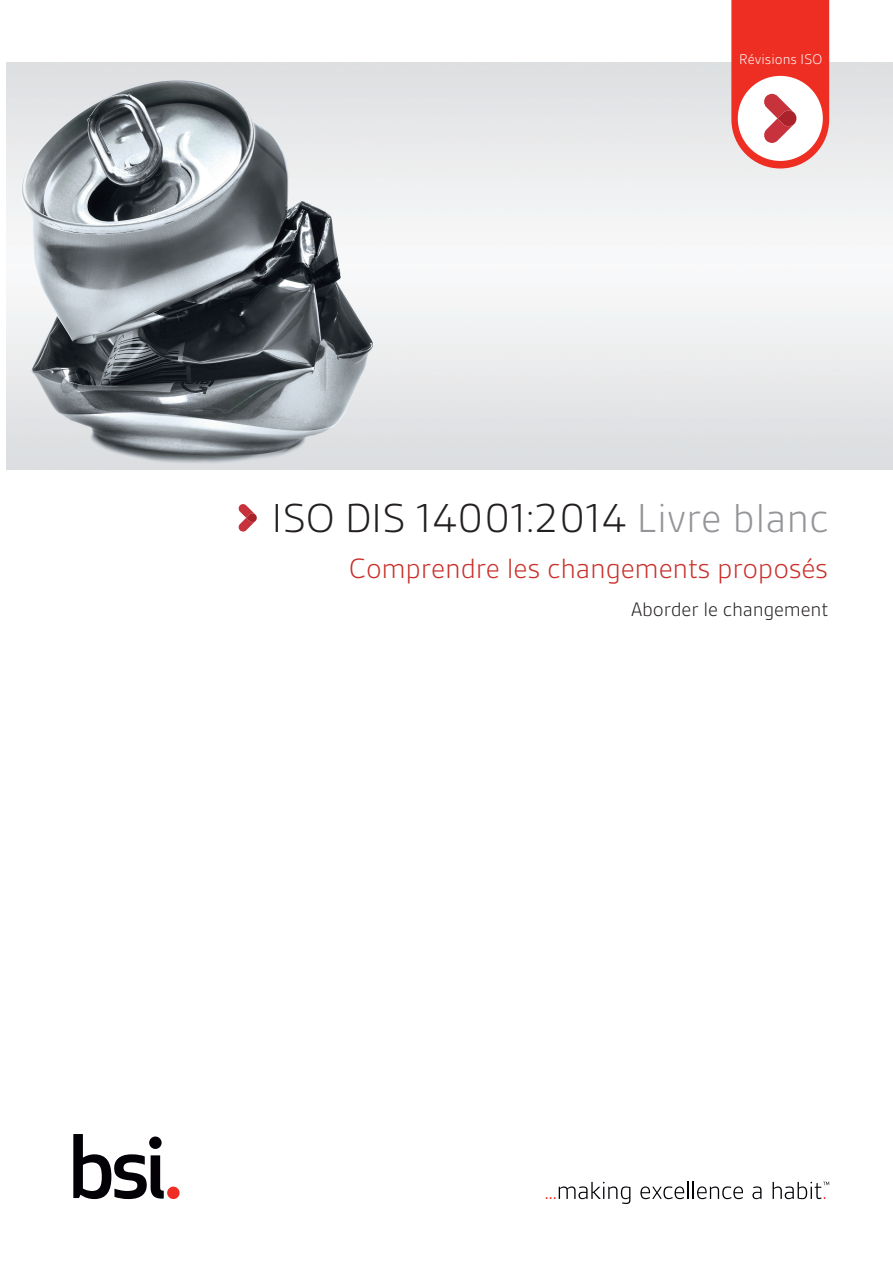
<style>
.page{position:relative;width:893px;height:1263px;background:#fff}
.page>*{position:absolute;margin:0;border:0;box-sizing:border-box;transform-origin:0 0}
.t1{font:300 43.5px "BSI Gesta";color:#231f20}
.t2{font:300 30px "BSI Gesta";letter-spacing:-.01em;color:#c9312b}
.t3{font:300 21px "BSI Gesta";letter-spacing:-.01em;color:#231f20}
.t4{font:300 15px "BSI Gesta";color:#fff}
.s1{color:#939598}
</style>
<div class="page">
<img style="left:6px;top:62px;width:887px;height:407px">
<svg style="left:73px;top:1134px;width:91px;height:65px"></svg>
<div style="left:167px;top:1186px;width:13px;height:13px;background:#ee2e22;border-radius:50%"></div>
<svg style="left:546px;top:1182px;width:84px;height:22px"></svg>
<svg style="left:640px;top:1182px;width:103px;height:17px"></svg>
<svg style="left:752px;top:1186px;width:9px;height:13px"></svg>
<svg style="left:773px;top:1182px;width:56px;height:17px"></svg>
<svg style="left:239px;top:504px;width:18px;height:28px"></svg>
<svg style="left:731px;top:0;width:98px;height:168px"></svg>
<p class="t4" style="left:739px;top:51px;width:84px">Révisions ISO</p>
<h1 class="t1" style="left:272px;top:495px;width:559px">ISO DIS 14001:2014 <span class="s1">Livre blanc</span></h1>
<p class="t2" style="left:349px;top:553px;width:480px">Comprendre les changements proposés</p>
<p class="t3" style="left:631px;top:598px;width:199px">Aborder le changement</p>
</div>
